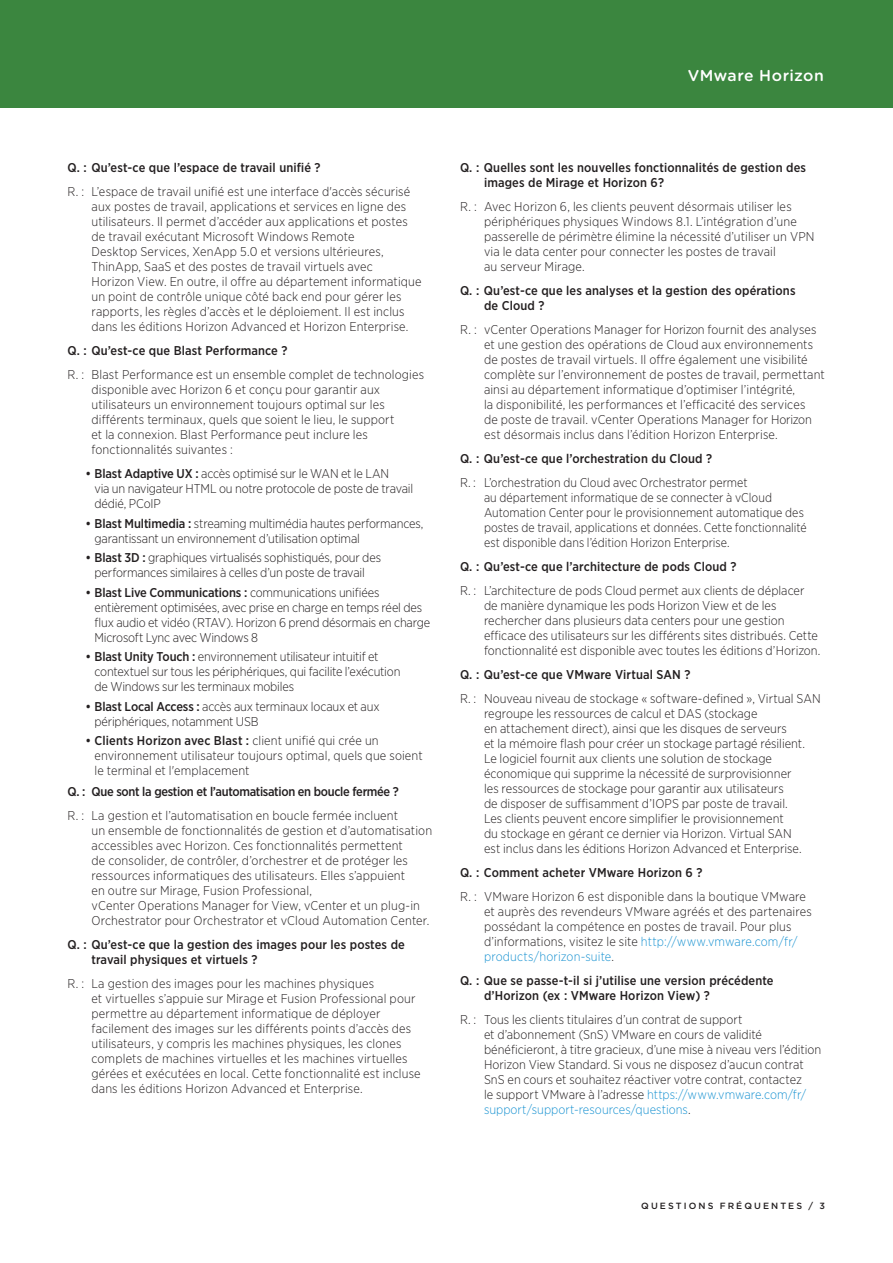
<style>
.page{position:relative;width:893px;height:1263px;background:#fff}
.page>*{position:absolute;margin:0;border:0;box-sizing:border-box;transform-origin:0 0}
.t1{font:500 15.75px "Gotham Rounded";letter-spacing:.025em;color:#fff}
._5a_Body_Answer{font:300 12.75px/15px "Gotham Narrow";letter-spacing:.005em;color:#231f20}
._5a_Body_Answer-2{font:300 12.75px/15px "Gotham Narrow";letter-spacing:-.015em;color:#231f20}
._4b_Subhead_2_Questi{font:500 12.75px/15px "Gotham Narrow";letter-spacing:.01em;color:#231f20}
._4b_Subhead_2_Questi-2{font:500 12.75px "Gotham Narrow";letter-spacing:-.025em;color:#231f20}
.t2{font:500 9px "Gotham";letter-spacing:.235em;color:#231f20}
.s1{font-weight:500}
.s2{color:#1c94d2}
</style>
<div class="page">
<div style="left:0;top:0;width:893px;height:108px;background:#3b863f"></div>
<p class="t1" style="left:688px;top:64px;width:138px">VMware Horizon</p>
<p class="_4b_Subhead_2_Questi" style="left:68px;top:160px;width:255px">Q. : Qu’est-ce que l’espace de travail unifié ?</p>
<p class="_5a_Body_Answer" style="left:92px;top:184px;width:332px;text-indent:-24px">R. : L’espace de travail unifié est une interface d'accès sécurisé aux postes de travail, applications et services en ligne des utilisateurs. Il permet d’accéder aux applications et postes de travail exécutant Microsoft Windows Remote<br>Desktop Services, XenApp 5.0 et versions ultérieures, ThinApp, SaaS et des postes de travail virtuels avec<br>Horizon View. En outre, il offre au département informatique un point de contrôle unique côté back end pour gérer les rapports, les règles d’accès et le déploiement. Il est inclus dans les éditions Horizon Advanced et Horizon Enterprise.</p>
<p class="_4b_Subhead_2_Questi" style="left:68px;top:343px;width:222px">Q. : Qu’est-ce que Blast Performance ?</p>
<p class="_5a_Body_Answer" style="left:92px;top:367px;width:334px;text-indent:-24px">R. : Blast Performance est un ensemble complet de technologies disponible avec Horizon 6 et conçu pour garantir aux utilisateurs un environnement toujours optimal sur les différents terminaux, quels que soient le lieu, le support<br>et la connexion. Blast Performance peut inclure les fonctionnalités suivantes :</p>
<p class="_5a_Body_Answer-2" style="left:94px;top:466px;width:320px;text-indent:-9px"><span class="s1">• Blast Adaptive UX :</span> accès optimisé sur le WAN et le LAN<br>via un navigateur HTML ou notre protocole de poste de travail dédié, PCoIP</p>
<p class="_5a_Body_Answer-2" style="left:94px;top:515px;width:331px;text-indent:-9px"><span class="s1">• Blast Multimedia :</span> streaming multimédia hautes performances, garantissant un environnement d’utilisation optimal</p>
<p class="_5a_Body_Answer-2" style="left:86px;top:550px;width:297px;text-align:center"><span class="s1">• Blast 3D :</span> graphiques virtualisés sophistiqués, pour des performances similaires à celles d’un poste de travail</p>
<p class="_5a_Body_Answer-2" style="left:94px;top:584px;width:337px;text-indent:-9px"><span class="s1">• Blast Live Communications :</span> communications unifiées entièrement optimisées, avec prise en charge en temps réel des flux audio et vidéo (RTAV). Horizon 6 prend désormais en charge Microsoft Lync avec Windows 8</p>
<p class="_5a_Body_Answer-2" style="left:94px;top:649px;width:307px;text-indent:-9px"><span class="s1">• Blast Unity Touch :</span> environnement utilisateur intuitif et contextuel sur tous les périphériques, qui facilite l’exécution de Windows sur les terminaux mobiles</p>
<p class="_5a_Body_Answer" style="left:94px;top:698px;width:287px;text-indent:-9px"><span class="s1">• Blast Local Access :</span> accès aux terminaux locaux et aux périphériques, notamment USB</p>
<p class="_5a_Body_Answer" style="left:94px;top:733px;width:330px;text-indent:-9px"><span class="s1">• Clients Horizon avec Blast :</span> client unifié qui crée un environnement utilisateur toujours optimal, quels que soient le terminal et l'emplacement</p>
<p class="_4b_Subhead_2_Questi-2" style="left:68px;top:784px;width:333px">Q. : Que sont la gestion et l’automatisation en boucle fermée ?</p>
<p class="_5a_Body_Answer" style="left:92px;top:808px;width:342px;text-indent:-24px">R. : La gestion et l’automatisation en boucle fermée incluent<br>un ensemble de fonctionnalités de gestion et d’automatisation accessibles avec Horizon. Ces fonctionnalités permettent<br>de consolider, de contrôler, d’orchestrer et de protéger les ressources informatiques des utilisateurs. Elles s’appuient<br>en outre sur Mirage, Fusion Professional,<br>vCenter Operations Manager for View, vCenter et un plug-in Orchestrator pour Orchestrator et vCloud Automation Center.</p>
<p class="_4b_Subhead_2_Questi" style="left:92px;top:937px;width:315px;text-indent:-24px">Q. : Qu’est-ce que la gestion des images pour les postes de travail physiques et virtuels ?</p>
<p class="_5a_Body_Answer" style="left:92px;top:976px;width:331px;text-indent:-24px">R. : La gestion des images pour les machines physiques<br>et virtuelles s’appuie sur Mirage et Fusion Professional pour permettre au département informatique de déployer facilement des images sur les différents points d’accès des utilisateurs, y compris les machines physiques, les clones complets de machines virtuelles et les machines virtuelles gérées et exécutées en local. Cette fonctionnalité est incluse dans les éditions Horizon Advanced et Enterprise.</p>
<p class="_4b_Subhead_2_Questi" style="left:484px;top:160px;width:323px;text-indent:-24px">Q. : Quelles sont les nouvelles fonctionnalités de gestion des images de Mirage et Horizon 6?</p>
<p class="_5a_Body_Answer" style="left:484px;top:199px;width:332px;text-indent:-24px">R. : Avec Horizon 6, les clients peuvent désormais utiliser les périphériques physiques Windows 8.1. L’intégration d’une passerelle de périmètre élimine la nécessité d’utiliser un VPN via le data center pour connecter les postes de travail<br>au serveur Mirage.</p>
<p class="_4b_Subhead_2_Questi" style="left:484px;top:283px;width:313px;text-indent:-24px">Q. : Qu’est-ce que les analyses et la gestion des opérations de Cloud ?</p>
<p class="_5a_Body_Answer" style="left:484px;top:322px;width:342px;text-indent:-24px">R. : vCenter Operations Manager for Horizon fournit des analyses et une gestion des opérations de Cloud aux environnements de postes de travail virtuels. Il offre également une visibilité complète sur l’environnement de postes de travail, permettant ainsi au département informatique d’optimiser l’intégrité,<br>la disponibilité, les performances et l’efficacité des services<br>de poste de travail. vCenter Operations Manager for Horizon est désormais inclus dans l’édition Horizon Enterprise.</p>
<p class="_4b_Subhead_2_Questi" style="left:460px;top:451px;width:254px">Q. : Qu’est-ce que l’orchestration du Cloud ?</p>
<p class="_5a_Body_Answer" style="left:484px;top:475px;width:324px;text-indent:-24px">R. : L’orchestration du Cloud avec Orchestrator permet<br>au département informatique de se connecter à vCloud Automation Center pour le provisionnement automatique des postes de travail, applications et données. Cette fonctionnalité est disponible dans l’édition Horizon Enterprise.</p>
<p class="_4b_Subhead_2_Questi" style="left:460px;top:559px;width:278px">Q. : Qu’est-ce que l’architecture de pods Cloud ?</p>
<p class="_5a_Body_Answer" style="left:484px;top:583px;width:338px;text-indent:-24px">R. : L’architecture de pods Cloud permet aux clients de déplacer de manière dynamique les pods Horizon View et de les rechercher dans plusieurs data centers pour une gestion efficace des utilisateurs sur les différents sites distribués. Cette fonctionnalité est disponible avec toutes les éditions d’Horizon.</p>
<p class="_4b_Subhead_2_Questi" style="left:460px;top:667px;width:232px">Q. : Qu’est-ce que VMware Virtual SAN ?</p>
<p class="_5a_Body_Answer" style="left:484px;top:691px;width:338px;text-indent:-24px">R. : Nouveau niveau de stockage « software-defined », Virtual SAN regroupe les ressources de calcul et DAS (stockage<br>en attachement direct), ainsi que les disques de serveurs<br>et la mémoire flash pour créer un stockage partagé résilient.<br>Le logiciel fournit aux clients une solution de stockage économique qui supprime la nécessité de surprovisionner<br>les ressources de stockage pour garantir aux utilisateurs<br>de disposer de suffisamment d’IOPS par poste de travail.<br>Les clients peuvent encore simplifier le provisionnement<br>du stockage en gérant ce dernier via Horizon. Virtual SAN<br>est inclus dans les éditions Horizon Advanced et Enterprise.</p>
<p class="_4b_Subhead_2_Questi" style="left:460px;top:865px;width:244px">Q. : Comment acheter VMware Horizon 6 ?</p>
<p class="_5a_Body_Answer" style="left:484px;top:889px;width:329px;text-indent:-24px">R. : VMware Horizon 6 est disponible dans la boutique VMware et auprès des revendeurs VMware agréés et des partenaires possédant la compétence en postes de travail. Pour plus d’informations, visitez le site <span class="s2">http://www.vmware.com/fr/ products/horizon-suite</span>.</p>
<p class="_4b_Subhead_2_Questi" style="left:484px;top:973px;width:291px;text-indent:-24px">Q. : Que se passe-t-il si j’utilise une version précédente d’Horizon (ex : VMware Horizon View) ?</p>
<p class="_5a_Body_Answer" style="left:484px;top:1012px;width:339px;text-indent:-24px">R. : Tous les clients titulaires d’un contrat de support<br>et d’abonnement (SnS) VMware en cours de validité bénéficieront, à titre gracieux, d’une mise à niveau vers l’édition Horizon View Standard. Si vous ne disposez d’aucun contrat SnS en cours et souhaitez réactiver votre contrat, contactez<br>le support VMware à l’adresse <span class="s2">https://www.vmware.com/fr/ support/support-resources/questions</span>.</p>
<p class="t2" style="left:641px;top:1200px;width:185px">QUESTIONS FRÉQUENTES / 3</p>
</div>
